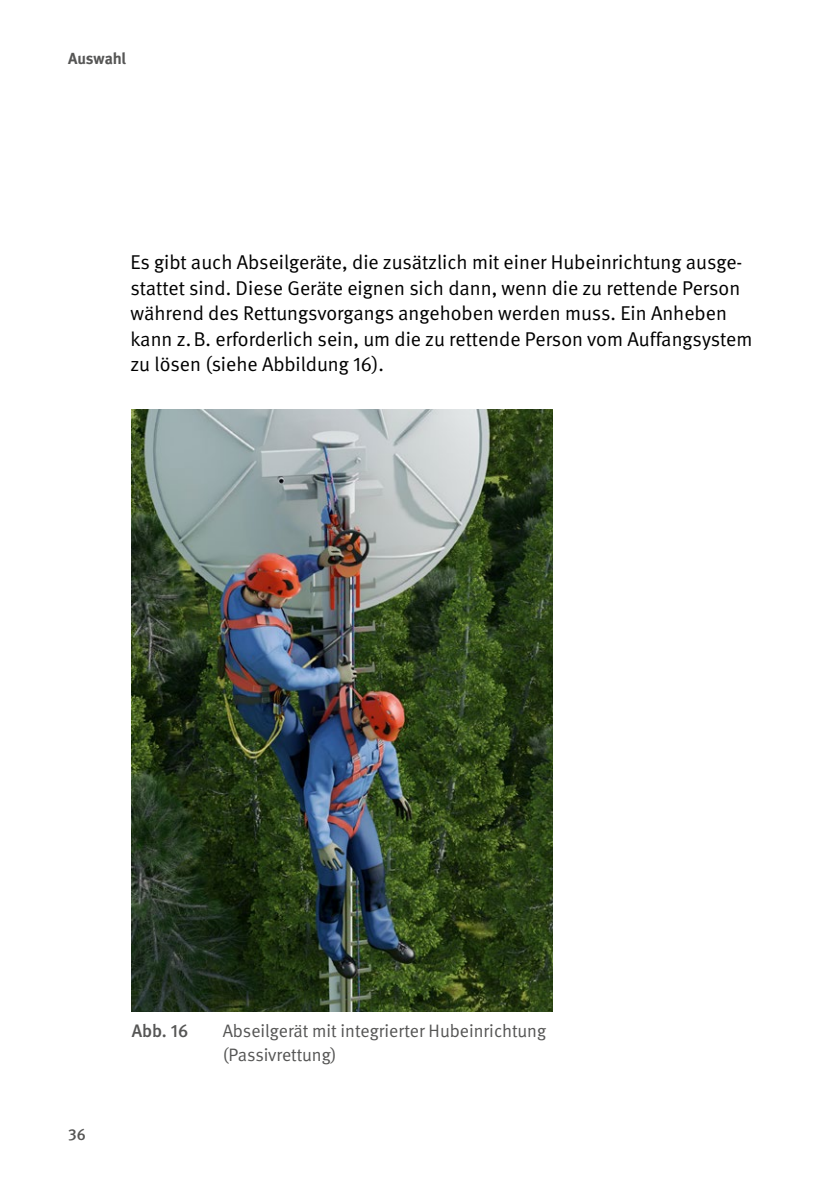
<style>
.page{position:relative;width:840px;height:1191px;background:#fff}
.page>*{position:absolute;margin:0;border:0;box-sizing:border-box;transform-origin:0 0}
.t1{font:20px/25.6px "DGUV Meta";color:#000}
.t2{font:18px/24px "DGUV Meta";color:#565655}
.t3{font:500 18px "DGUV Meta";color:#565655}
.t4{font:700 16px "DGUV Meta";letter-spacing:-.005em;color:#565655}
.t5{font:500 16px "DGUV Meta";color:#565655}
</style>
<div class="page">
<img style="left:132px;top:410px;width:420px;height:601px">
<p class="t4" style="left:68px;top:49px;width:59px">Auswahl</p>
<p class="t1" style="left:130px;top:250px;width:623px">Es gibt auch Abseilgeräte, die zusätzlich mit einer Hubeinrichtung ausge&shy;stattet sind. Diese Geräte eignen sich dann, wenn die zu rettende Person während des Rettungsvorgangs angehoben werden muss. Ein Anheben kann z.B. erforderlich sein, um die zu rettende Person vom Auffangsystem zu lösen (siehe Abbildung 16).</p>
<p class="t5" style="left:68px;top:1124px;width:19px">36</p>
<p class="t3" style="left:132px;top:1020px;width:58px">Abb. 16</p>
<p class="t2" style="left:223px;top:1019px;width:325px">Abseilgerät mit integrierter Hubeinrichtung (Passivrettung)</p>
</div>
